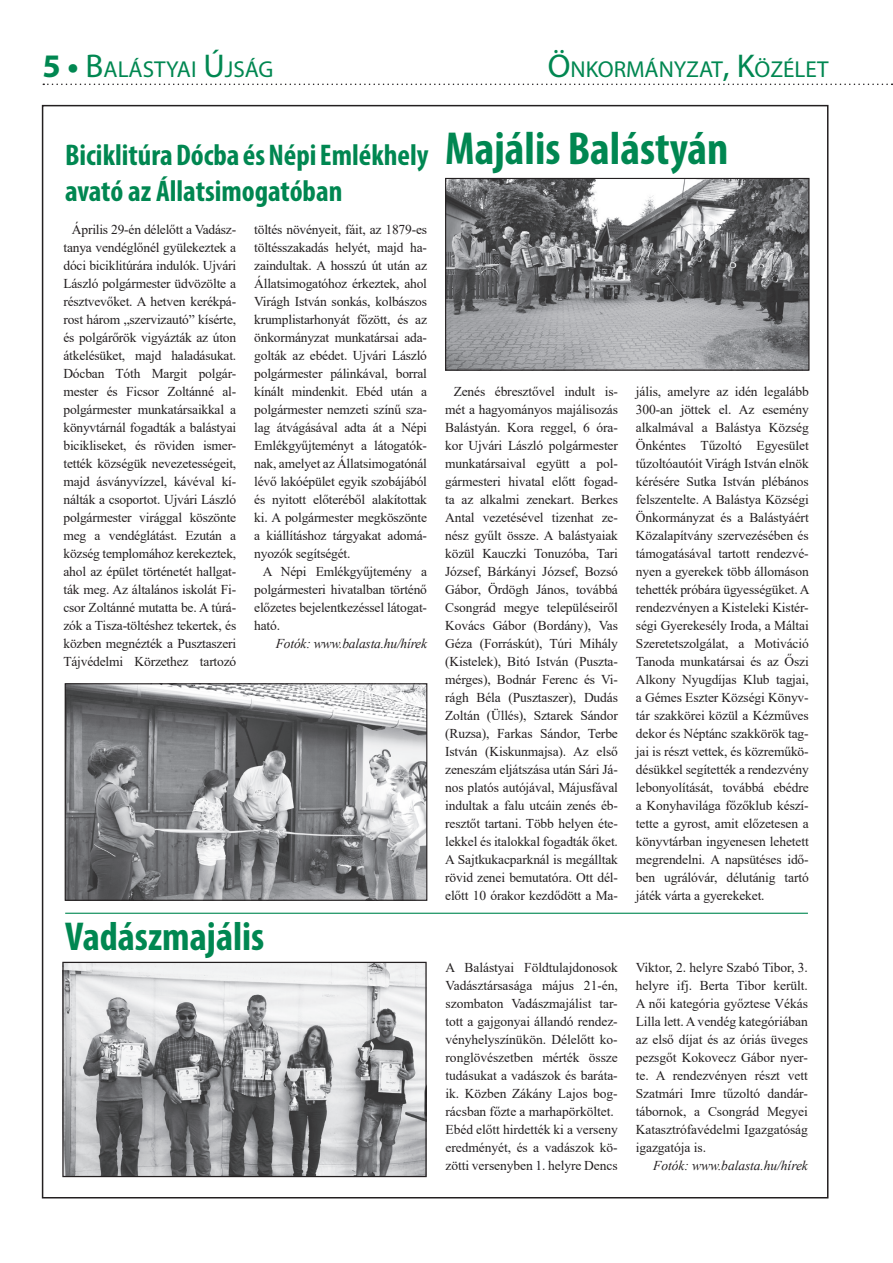
<style>
.page{position:relative;width:893px;height:1263px;background:#fff}
.page>*{position:absolute;margin:0;border:0;box-sizing:border-box;transform-origin:0 0}
.t1{font:700 condensed 46.5px "Myriad Pro";color:#008751}
.t2{font:700 condensed 40.5px "Myriad Pro";color:#008751}
.t3{font:700 condensed 30px/36px "Myriad Pro";color:#008751}
.t4{font:23.1px "Myriad Pro";color:#008751}
.t5{font:13.5px/18px "Times New Roman";letter-spacing:-.005em;color:#231f20;text-align:justify}
.t6{font:italic 13.5px "Times New Roman";letter-spacing:-.015em;color:#231f20}
.s1{font-weight:700;font-size:33px}
.s2{font-size:33px}
</style>
<div class="page">
<svg style="left:43px;top:84px;width:850px;height:1px"></svg>
<img style="left:67px;top:685px;width:358px;height:214px">
<div style="left:65px;top:683px;width:362px;height:218px;border:1px solid #231f20"></div>
<img style="left:447px;top:180px;width:360px;height:189px">
<div style="left:445px;top:178px;width:364px;height:193px;border:1px solid #231f20"></div>
<img style="left:64px;top:964px;width:361px;height:211px">
<div style="left:62px;top:962px;width:365px;height:215px;border:1px solid #231f20"></div>
<hr style="left:65px;top:913px;width:743px;height:1px;background:#008751">
<h3 class="t4" style="left:43px;top:55px;width:232px"><span class="s1">5 •</span> <span class="s2">B</span>ALÁSTYAI <span class="s2">Ú</span>JSÁG</h3>
<h3 class="t4" style="left:548px;top:55px;width:282px"><span class="s2">Ö</span>NKORMÁNYZAT<span class="s2">, K</span>ÖZÉLET</h3>
<h3 class="t3" style="left:65px;top:137px;width:365px">Biciklitúra Dócba és Népi Emlékhely avató az Állatsimogatóban</h3>
<p class="t5" style="left:63px;top:220px;width:174px;text-indent:9px">Április 29-én délelőtt a Vadász&shy;tanya vendéglőnél gyülekeztek a dóci biciklitúrára indulók. Ujvári László polgármester üdvözölte a résztvevőket. A hetven kerékpá&shy;rost három „szervizautó” kísérte, és polgárőrök vigyázták az úton átkelésüket, majd haladásukat.<br>Dócban Tóth Margit polgár&shy;mester és Ficsor Zoltánné al&shy;polgármester munkatársaikkal a könyvtárnál fogadták a balástyai bicikliseket, és röviden ismer&shy;tették községük nevezetességeit, majd ásványvízzel, kávéval kí&shy;nálták a csoportot. Ujvári László polgármester virággal köszönte meg a vendéglátást. Ezután a község templomához kerekeztek, ahol az épület történetét hallgat&shy;ták meg. Az általános iskolát Fi&shy;csor Zoltánné mutatta be. A túrá&shy;zók a Tisza-töltéshez tekertek, és közben megnézték a Pusztaszeri Tájvédelmi Körzethez tartozó</p>
<p class="t5" style="left:254px;top:220px;width:174px">töltés növényeit, fáit, az 1879-es töltésszakadás helyét, majd ha&shy;zaindultak. A hosszú út után az Állatsimogatóhoz érkeztek, ahol Virágh István sonkás, kolbászos krumplistarhonyát főzött, és az önkormányzat munkatársai ada&shy;golták az ebédet. Ujvári László polgármester pálinkával, borral kínált mindenkit. Ebéd után a polgármester nemzeti színű sza&shy;lag átvágásával adta át a Népi Emlékgyűjteményt a látogatók&shy;nak, amelyet az Állatsimogatónál lévő lakóépület egyik szobájából és nyitott előteréből alakítottak ki. A polgármester megköszönte a kiállításhoz tárgyakat adomá&shy;nyozók segítségét.</p>
<p class="t5" style="left:254px;top:562px;width:174px;text-indent:9px">A Népi Emlékgyűjtemény a polgármesteri hivatalban történő előzetes bejelentkezéssel látogat&shy;ható.</p>
<p class="t6" style="left:276px;top:634px;width:153px">Fotók: www.balasta.hu/hírek</p>
<h2 class="t2" style="left:65px;top:911px;width:201px">Vadászmajális</h2>
<h1 class="t1" style="left:445px;top:120px;width:285px">Majális Balástyán</h1>
<p class="t5" style="left:445px;top:382px;width:174px;text-indent:9px">Zenés ébresztővel indult is&shy;mét a hagyományos majálisozás Balástyán. Kora reggel, 6 óra&shy;kor Ujvári László polgármester munkatársaival együtt a pol&shy;gármesteri hivatal előtt fogad&shy;ta az alkalmi zenekart. Berkes Antal vezetésével tizenhat ze&shy;nész gyűlt össze. A balástyaiak közül Kauczki Tonuzóba, Tari József, Bárkányi József, Bozsó Gábor, Ördögh János, továbbá Csongrád megye településeiről Kovács Gábor (Bordány), Vas Géza (Forráskút), Túri Mihály (Kistelek), Bitó István (Puszta&shy;mérges), Bodnár Ferenc és Vi&shy;rágh Béla (Pusztaszer), Dudás Zoltán (Üllés), Sztarek Sándor (Ruzsa), Farkas Sándor, Terbe István (Kiskunmajsa). Az első zeneszám eljátszása után Sári Já&shy;nos platós autójával, Májusfával indultak a falu utcáin zenés éb&shy;resztőt tartani. Több helyen éte&shy;lekkel és italokkal fogadták őket.<br>A Sajtkukacparknál is megálltak rövid zenei bemutatóra. Ott dél&shy;előtt 10 órakor kezdődött a Ma-</p>
<p class="t5" style="left:636px;top:382px;width:175px">jális, amelyre az idén legalább 300-an jöttek el. Az esemény alkalmával a Balástya Község Önkéntes Tűzoltó Egyesület tűzoltóautóit Virágh István elnök kérésére Sutka István plébános felszentelte. A Balástya Községi Önkormányzat és a Balástyáért Közalapítvány szervezésében és támogatásával tartott rendezvé&shy;nyen a gyerekek több állomáson tehették próbára ügyességüket. A rendezvényen a Kisteleki Kistér&shy;ségi Gyerekesély Iroda, a Máltai Szeretetszolgálat, a Motiváció Tanoda munkatársai és az Őszi Alkony Nyugdíjas Klub tagjai, a Gémes Eszter Községi Könyv&shy;tár szakkörei közül a Kézműves dekor és Néptánc szakkörök tag&shy;jai is részt vettek, és közreműkö&shy;désükkel segítették a rendezvény lebonyolítását, továbbá ebédre a Konyhavilága főzőklub készí&shy;tette a gyrost, amit előzetesen a könyvtárban ingyenesen lehetett megrendelni. A napsütéses idő&shy;ben ugrálóvár, délutánig tartó játék várta a gyerekeket.</p>
<p class="t5" style="left:446px;top:958px;width:174px;text-align:left">A Balástyai Földtulajdonosok<br>Vadásztársasága május 21-én, szombaton Vadászmajálist tar&shy;tott a gajgonyai állandó rendez&shy;vényhelyszínükön. Délelőtt ko&shy;ronglövészetben mérték össze tudásukat a vadászok és baráta&shy;ik. Közben Zákány Lajos bog&shy;rácsban főzte a marhapörköltet.<br>Ebéd előtt hirdették ki a verseny eredményét, és a vadászok kö&shy;zötti versenyben 1. helyre Dencs</p>
<p class="t5" style="left:636px;top:958px;width:174px">Viktor, 2. helyre Szabó Tibor, 3. helyre ifj. Berta Tibor került.<br>A női kategória győztese Vékás Lilla lett. A vendég kategóriában az első díjat és az óriás üveges pezsgőt Kokovecz Gábor nyer&shy;te. A rendezvényen részt vett Szatmári Imre tűzoltó dandár&shy;tábornok, a Csongrád Megyei Katasztrófavédelmi Igazgatóság igazgatója is.</p>
<p class="t6" style="left:653px;top:1156px;width:156px">Fotók: www.balasta.hu/hírek</p>
</div>
